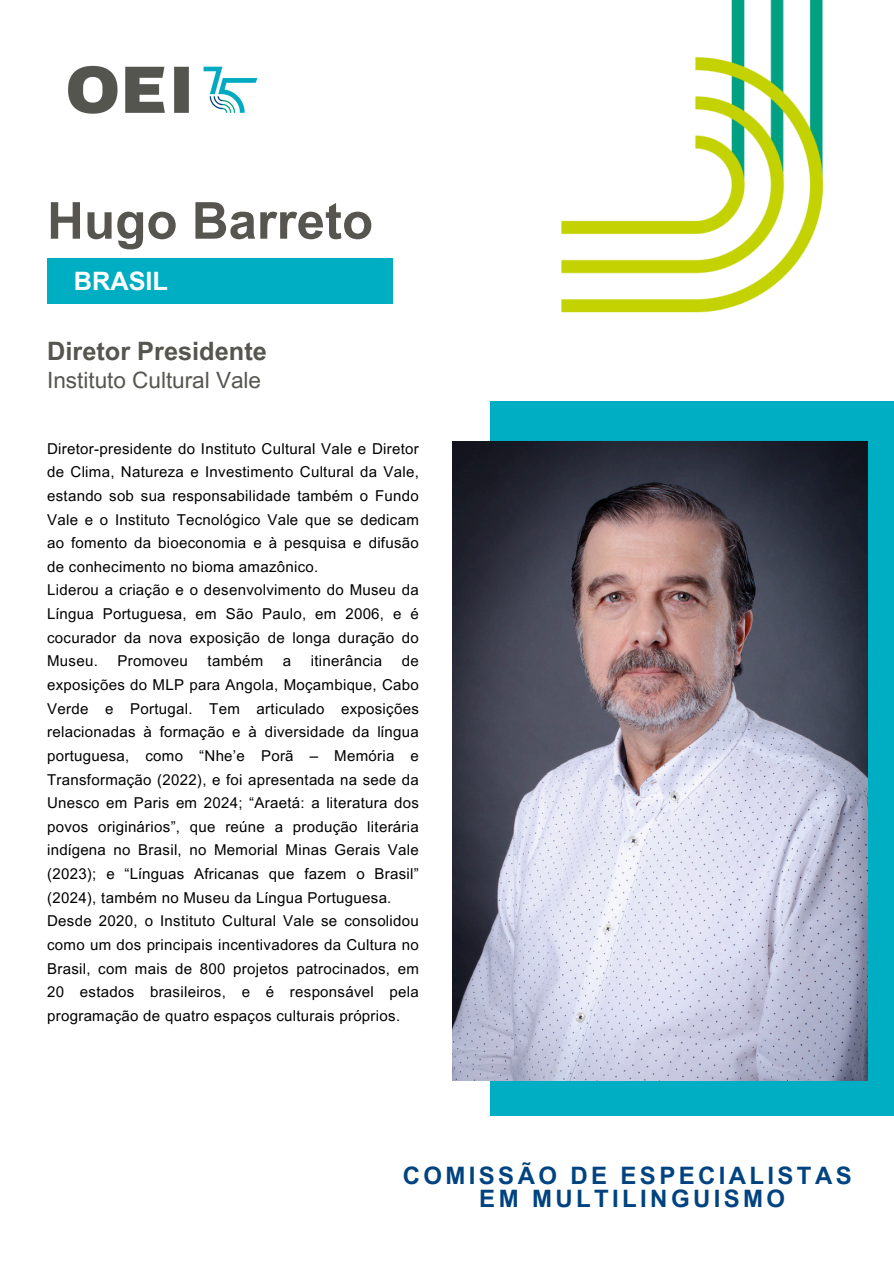
<style>
.page{position:relative;width:894px;height:1264px;background:#fff}
.page>*{position:absolute;margin:0;border:0;box-sizing:border-box;transform-origin:0 0}
.t1{font:700 51px "Arial MT Pro";color:#565550}
.t2{font:700 25.35px "Arial MT Pro";color:#565550}
.t3{font:700 25.35px "Arial MT Pro";color:#fff}
.t4{font:700 24px/22.5px "Arial MT Pro";letter-spacing:.14em;color:#014380;text-align:center}
.t5{font:22.5px "Arial MT Pro";color:#565550}
.t6{font:15px/23.7px "Arial MT Pro";letter-spacing:.02em;color:#000;text-align:justify}
</style>
<div class="page">
<div style="left:490px;top:401px;width:403px;height:714px;background:#00aec3"></div>
<img style="left:452px;top:441px;width:415px;height:639px">
<div style="left:47px;top:258px;width:345px;height:45px;background:#00aec3"></div>
<img style="left:68px;top:65px;width:190px;height:49px">
<img style="left:561px;top:0;width:262px;height:313px">
<p class="t1" style="left:47px;top:202px;width:327px">Hugo Barreto</p>
<h4 class="t3" style="left:74px;top:271px;width:96px">BRASIL</h4>
<p class="t2" style="left:47px;top:341px;width:221px">Diretor Presidente</p>
<p class="t5" style="left:47px;top:372px;width:215px">Instituto Cultural Vale</p>
<h1 class="t6" style="left:47px;top:438px;width:373px">Diretor-presidente do Instituto Cultural Vale e Diretor de Clima, Natureza e Investimento Cultural da Vale, estando sob sua responsabilidade também o Fundo Vale e o Instituto Tecnológico Vale que se dedicam ao fomento da bioeconomia e à pesquisa e difusão de conhecimento no bioma amazônico.</h1>
<h2 class="t6" style="left:47px;top:580px;width:373px">Liderou a criação e o desenvolvimento do Museu da Língua Portuguesa, em São Paulo, em 2006, e é cocurador da nova exposição de longa duração do Museu.</h2>
<h2 class="t6" style="left:117px;top:651px;width:72px">Promoveu</h2>
<h2 class="t6" style="left:207px;top:651px;width:57px">também</h2>
<h2 class="t6" style="left:283px;top:651px;width:10px">a</h2>
<h2 class="t6" style="left:311px;top:651px;width:73px">itinerância</h2>
<h2 class="t6" style="left:47px;top:651px;width:373px;text-indent:354px">de exposições do MLP para Angola, Moçambique, Cabo Verde e Portugal. Tem articulado exposições relacionadas à formação e à diversidade da língua portuguesa, como “Nhe’e Porã – Memória e Transformação (2022), e foi apresentada na sede da Unesco em Paris em 2024; “Araetá: a literatura dos povos originários”, que reúne a produção literária indígena no Brasil, no Memorial Minas Gerais Vale (2023); e “Línguas Africanas que fazem o Brasil” (2024), também no Museu da Língua Portuguesa.</h2>
<h3 class="t6" style="left:47px;top:911px;width:373px">Desde 2020, o Instituto Cultural Vale se consolidou como um dos principais incentivadores da Cultura no Brasil, com mais de 800 projetos patrocinados, em 20 estados brasileiros, e é responsável pela programação de quatro espaços culturais próprios.</h3>
<h2 class="t4" style="left:402px;top:1167px;width:450px">COMISSÃO DE ESPECIALISTAS<br>EM MULTILINGUISMO</h2>
</div>
